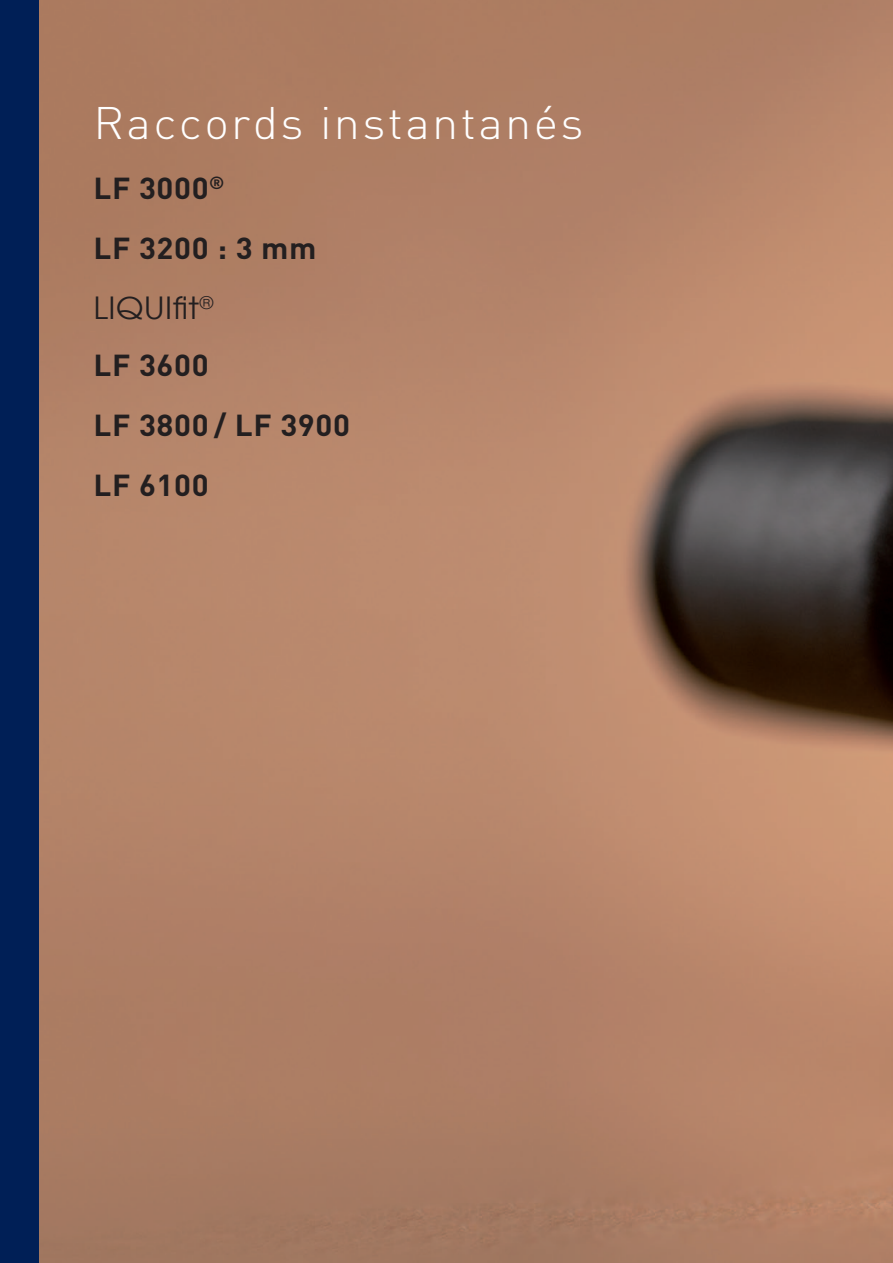
<style>
.page{position:relative;width:893px;height:1263px;background:#fff}
.page>*{position:absolute;margin:0;border:0;box-sizing:border-box;transform-origin:0 0}
.t1{font:300 45px "DINOT";letter-spacing:.05em;color:#fff;scale:1.04 1}
.t2{font:700 30px/60px "DINOT";letter-spacing:.02em;color:#231f20;scale:1.04 1}
.t3{font:30px "Avant Garde";letter-spacing:.02em;color:#231f20;scale:1.04 1}
</style>
<div class="page">
<img style="left:38px;top:0;width:855px;height:1263px">
<div style="left:0;top:0;width:38px;height:1263px;background:#001f56"></div>
<h1 class="t1" style="left:94px;top:92px;width:473px">Raccords instantanés</h1>
<p class="t2" style="left:94px;top:156px;width:216px">LF 3000<sup>®<br></sup>LF 3200 : 3 mm</p>
<p class="t3" style="left:94px;top:290px;width:117px">LIQUIfit<sup>®</sup></p>
<p class="t2" style="left:94px;top:333px;width:248px">LF 3600<br>LF 3800 / LF 3900<br>LF 6100</p>
</div>
